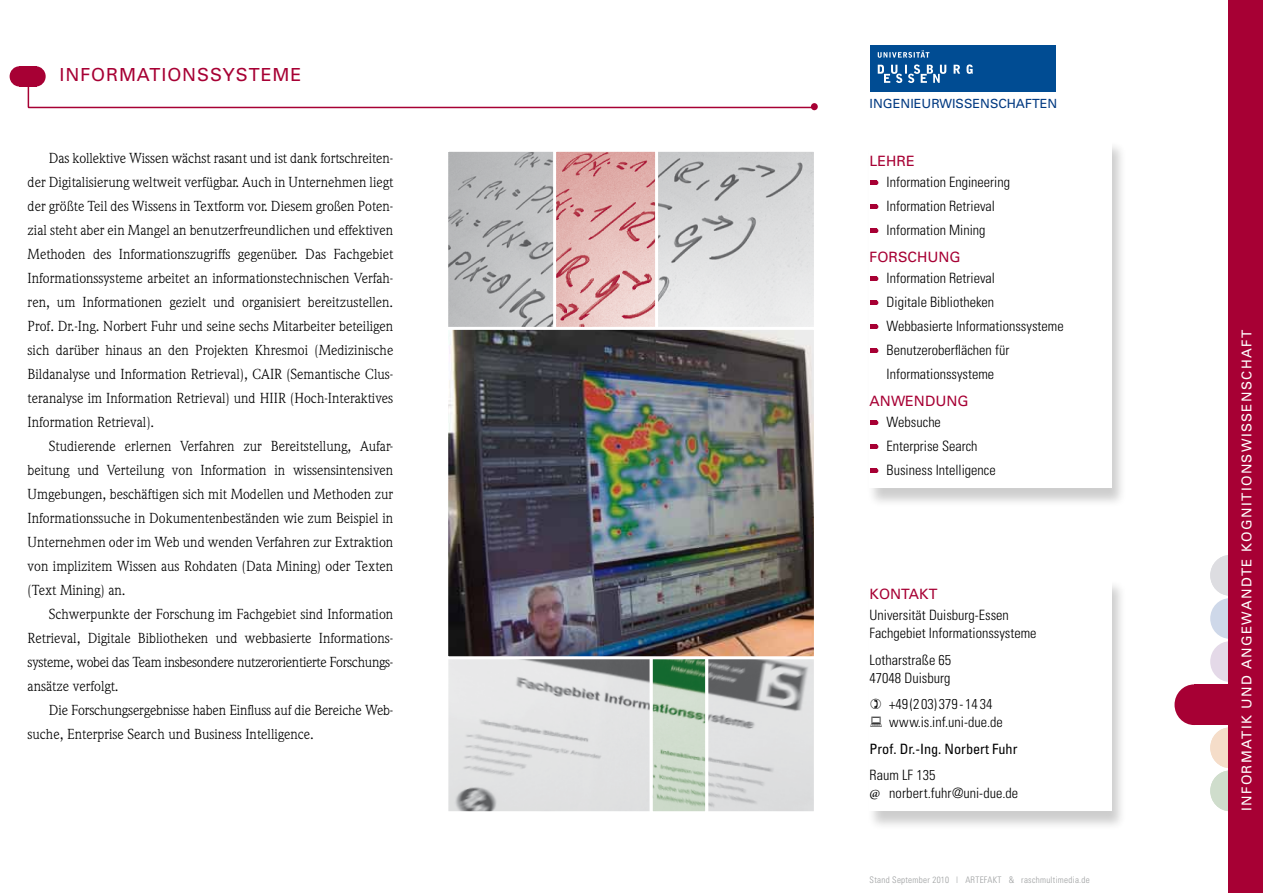
<style>
.page{position:relative;width:1263px;height:893px;background:#fff}
.page>*{position:absolute;margin:0;border:0;box-sizing:border-box;transform-origin:0 0}
.t1{font:18px "Univers";letter-spacing:.05em;color:#a70034}
.t2{font:14.25px/24px "Weidemann";color:#000;text-align:justify}
.t3{font:300 condensed 14.25px/24px "Univers";color:#000}
.t4{font:14.25px "Univers";color:#a70034}
.t5{font:condensed 14.25px "Univers";color:#000}
.t6{font:13.5px "Univers";letter-spacing:.1em;color:#fff}
.t7{font:12.6px "Univers";color:#003981}
.t8{font:300 condensed 9px "Univers";letter-spacing:.03em;color:#9c9e9f}
.s1{font-family:"Minion Pro";font-weight:400;font-stretch:normal}
</style>
<div class="page">
<div style="left:26px;top:66px;width:20px;height:20px;background:#a70034;border-radius:50%"></div>
<div style="left:10px;top:66px;width:19px;height:20px;background:#a70034;border-radius:50%"></div>
<div style="left:19px;top:66px;width:17px;height:20px;background:#a70034"></div>
<hr style="left:28px;top:107px;width:786px;height:1px;background:#a70034">
<svg style="left:28px;top:86px;width:1px;height:21px"></svg>
<div style="left:811px;top:103px;width:7px;height:7px;background:#a70034;border-radius:50%"></div>
<div style="left:870px;top:45px;width:186px;height:46px;background:#004c93"></div>
<svg style="left:878px;top:64px;width:68px;height:19px"></svg>
<svg style="left:953px;top:65px;width:7px;height:9px"></svg>
<svg style="left:966px;top:64px;width:7px;height:10px"></svg>
<svg style="left:878px;top:50px;width:51px;height:8px"></svg>
<div style="left:1210px;top:641px;width:39px;height:41px;background:#e4d9e8;border-radius:50%"></div>
<div style="left:1174px;top:684px;width:40px;height:41px;background:#a70034;border-radius:50%"></div>
<div style="left:1194px;top:684px;width:69px;height:41px;background:#a70034"></div>
<div style="left:1210px;top:555px;width:39px;height:41px;background:#dddde1;border-radius:50%"></div>
<div style="left:1210px;top:598px;width:39px;height:41px;background:#ced8e9;border-radius:50%"></div>
<div style="left:1210px;top:727px;width:39px;height:41px;background:#f5ddc9;border-radius:50%"></div>
<div style="left:1210px;top:771px;width:39px;height:40px;background:#cfddcc;border-radius:50%"></div>
<div style="left:1228px;top:0;width:35px;height:893px;background:#a70034"></div>
<svg style="left:448px;top:661px;width:366px;height:151px;background:#d2d3d4"></svg>
<svg style="left:448px;top:151px;width:366px;height:174px;background:#cacbcc"></svg>
<svg style="left:648px;top:661px;width:62px;height:151px;background:#b2c9b4"></svg>
<svg style="left:552px;top:151px;width:107px;height:174px;background:#e0b1b0"></svg>
<img style="left:448px;top:325px;width:366px;height:336px">
<div style="left:866px;top:141px;width:261px;height:366px;background:#000;opacity:.2"></div>
<div style="left:870px;top:139px;width:242px;height:349px;background:#fff"></div>
<svg style="left:870px;top:180px;width:8px;height:5px"></svg>
<svg style="left:870px;top:204px;width:8px;height:5px"></svg>
<svg style="left:870px;top:228px;width:8px;height:5px"></svg>
<svg style="left:870px;top:276px;width:8px;height:5px"></svg>
<svg style="left:870px;top:300px;width:8px;height:5px"></svg>
<svg style="left:870px;top:324px;width:8px;height:5px"></svg>
<svg style="left:870px;top:348px;width:8px;height:5px"></svg>
<svg style="left:870px;top:420px;width:8px;height:5px"></svg>
<svg style="left:870px;top:444px;width:8px;height:5px"></svg>
<svg style="left:870px;top:468px;width:8px;height:5px"></svg>
<div style="left:866px;top:580px;width:261px;height:251px;background:#000;opacity:.2"></div>
<div style="left:870px;top:579px;width:242px;height:232px;background:#fff"></div>
<p class="t1" style="left:60px;top:63px;width:243px">I NFORMATIONSSYSTEME</p>
<p class="t2" style="left:28px;top:146px;width:367px;text-indent:21px">Das kollektive Wissen wächst rasant und ist dank fortschreiten&shy;der Digitalisierung weltweit verfügbar. Auch in Unternehmen liegt der größte Teil des Wissens in Textform vor. Diesem großen Poten&shy;zial steht aber ein Mangel an benutzerfreundlichen und effektiven Methoden des Informationszugriffs gegenüber. Das Fachgebiet Informationssysteme arbeitet an informationstechnischen Verfah&shy;ren, um Informationen gezielt und organisiert bereitzustellen.<br>Prof. Dr.-Ing. Norbert Fuhr und seine sechs Mitarbeiter beteiligen sich darüber hinaus an den Projekten Khresmoi (Medizinische Bildanalyse und Information Retrieval), CAIR (Semantische Clus&shy;teranalyse im Information Retrieval) und HIIR (Hoch-Interaktives Information Retrieval).</p>
<p class="t2" style="left:28px;top:434px;width:367px;text-indent:21px">Studierende erlernen Verfahren zur Bereitstellung, Aufar&shy;beitung und Verteilung von Information in wissensintensiven Umgebungen, beschäftigen sich mit Modellen und Methoden zur Informationssuche in Dokumentenbeständen wie zum Beispiel in Unternehmen oder im Web und wenden Verfahren zur Extraktion von implizitem Wissen aus Rohdaten (Data Mining) oder Texten (Text Mining) an.</p>
<p class="t2" style="left:28px;top:602px;width:367px;text-indent:21px">Schwerpunkte der Forschung im Fachgebiet sind Information Retrieval, Digitale Bibliotheken und webbasierte Informations&shy;systeme, wobei das Team insbesondere nutzerorientierte Forschungs&shy;ansätze verfolgt.</p>
<p class="t2" style="left:28px;top:698px;width:367px;text-indent:21px">Die Forschungsergebnisse haben Einfluss auf die Bereiche Web&shy;suche, Enterprise Search und Business Intelligence.</p>
<p class="t7" style="left:870px;top:96px;width:189px">I NGENIEURWISSENSCHAFTEN</p>
<p class="t4" style="left:870px;top:152px;width:47px">LEHRE</p>
<p class="t3" style="left:887px;top:170px;width:125px">Information Engineering<br>Information Retrieval<br>Information Mining</p>
<p class="t4" style="left:870px;top:248px;width:93px">FORSCHUNG</p>
<p class="t3" style="left:887px;top:266px;width:179px">Information Retrieval<br>Digitale Bibliotheken<br>Webbasierte Informationssysteme<br>Benutzeroberflächen für<br>Informationssysteme</p>
<p class="t4" style="left:870px;top:392px;width:100px">ANWENDUNG</p>
<p class="t3" style="left:887px;top:410px;width:111px">Websuche<br>Enterprise Search<br>Business Intelligence</p>
<p class="t4" style="left:870px;top:585px;width:69px">KONTAKT</p>
<p class="t3" style="left:870px;top:606px;width:168px;line-height:18px">Universität Duisburg-Essen<br>Fachgebiet Informationssysteme</p>
<p class="t3" style="left:870px;top:651px;width:83px;line-height:18px">Lotharstraße 65<br>47048 Duisburg</p>
<p class="t3" style="left:889px;top:695px;width:115px;line-height:18px">+49 (2 03) 379- 14 34 www.is.inf.uni-due.de</p>
<p class="t5" style="left:870px;top:740px;width:149px">Prof. Dr.-Ing. Norbert Fuhr</p>
<p class="t3" style="left:870px;top:766px;width:150px;line-height:18px">Raum LF 135<br><span class="s1">@</span> norbert.fuhr@uni-due.de</p>
<p class="t8" style="left:870px;top:875px;width:222px">Stand September 2010 | ARTEFAKT &amp; raschmultimedia.de</p>
<p class="t6" style="left:1238px;top:811px;width:483px;rotate:-90deg">I NFORMATIK UND ANGEWANDTE KOGNITIONSWISSENSCHAFT</p>
</div>
